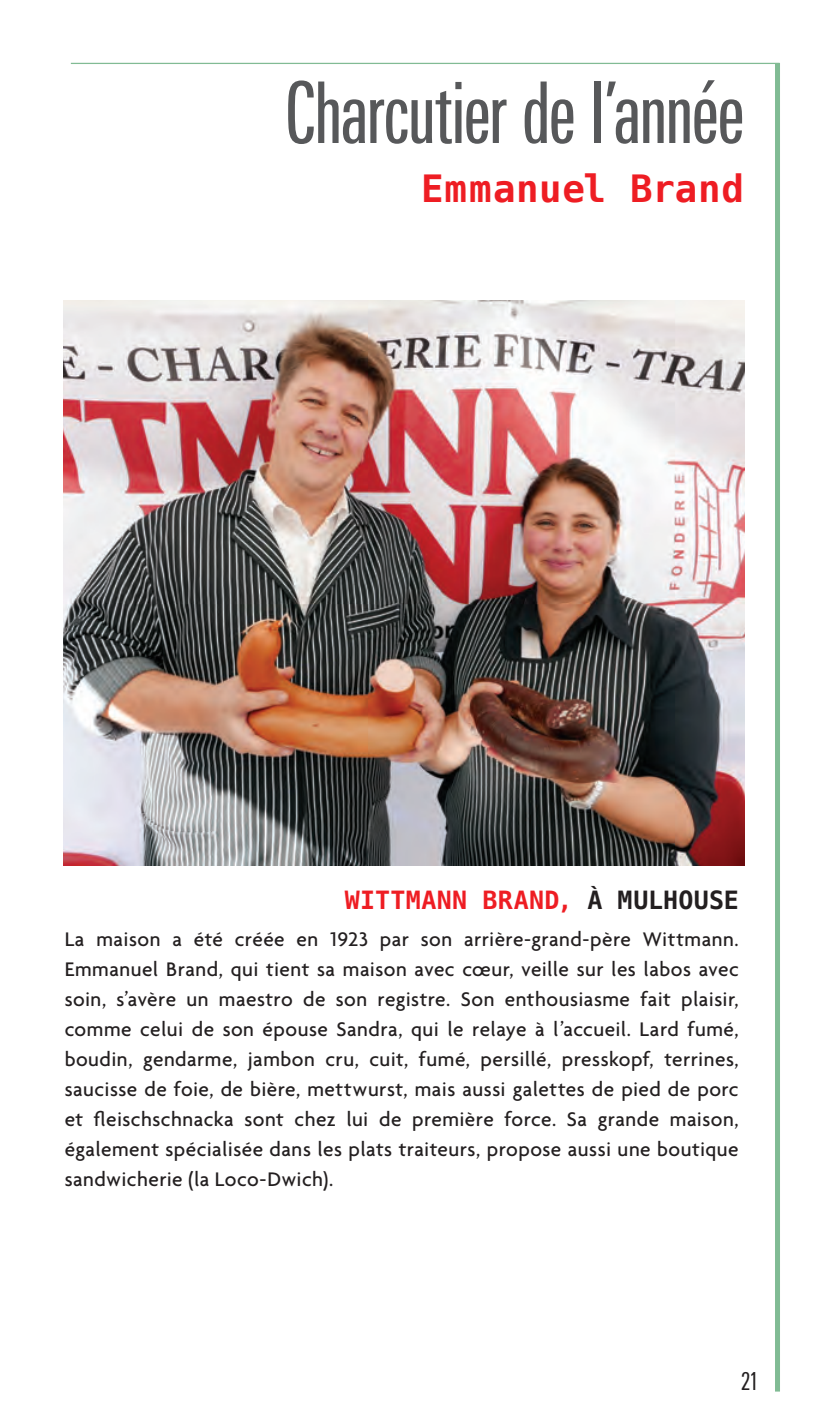
<style>
.page{position:relative;width:815px;height:1418px;background:#fff}
.page>*{position:absolute;margin:0;border:0;box-sizing:border-box;transform-origin:0 0}
.t1{font:85px "Linotype Univers Comp";letter-spacing:-.01em;color:#57585a}
.t2{font:700 37.5px "Menlo";letter-spacing:.02em;color:#ee1d23}
.t3{font:700 25px "Menlo";letter-spacing:.01em;color:#ee1d23}
.t4{font:25px "Linotype Univers Comp";color:#231f20}
.t5{font:500 21.25px/30px "Agenda";letter-spacing:.02em;color:#231f20;text-align:justify}
.s1{color:#231f20}
</style>
<div class="page">
<div style="left:775px;top:63px;width:5px;height:1328px;background:#81bb94"></div>
<hr style="left:71px;top:63px;width:709px;height:1px;background:#81bb94">
<img style="left:64px;top:300px;width:680px;height:565px">
<h1 class="t1" style="left:285px;top:65px;width:460px">Charcutier de l’année</h1>
<h2 class="t2" style="left:421px;top:162px;width:324px">EMMANUEL BRAND</h2>
<p class="t3" style="left:345px;top:882px;width:395px">WITTMANN BRAND, <span class="s1">À MULHOUSE</span></p>
<p class="t5" style="left:65px;top:923px;width:676px">La maison a été créée en 1923 par son arrière-grand-père Wittmann.<br>Emmanuel Brand, qui tient sa maison avec cœur, veille sur les labos avec soin, s’avère un maestro de son registre. Son enthousiasme fait plaisir, comme celui de son épouse Sandra, qui le relaye à l’accueil. Lard fumé, boudin, gendarme, jambon cru, cuit, fumé, persillé, presskopf, terrines, saucisse de foie, de bière, mettwurst, mais aussi galettes de pied de porc et fleischschnacka sont chez lui de première force. Sa grande maison, également spécialisée dans les plats traiteurs, propose aussi une boutique sandwicherie (la Loco-Dwich).</p>
<p class="t4" style="left:741px;top:1366px;width:18px">21</p>
</div>
